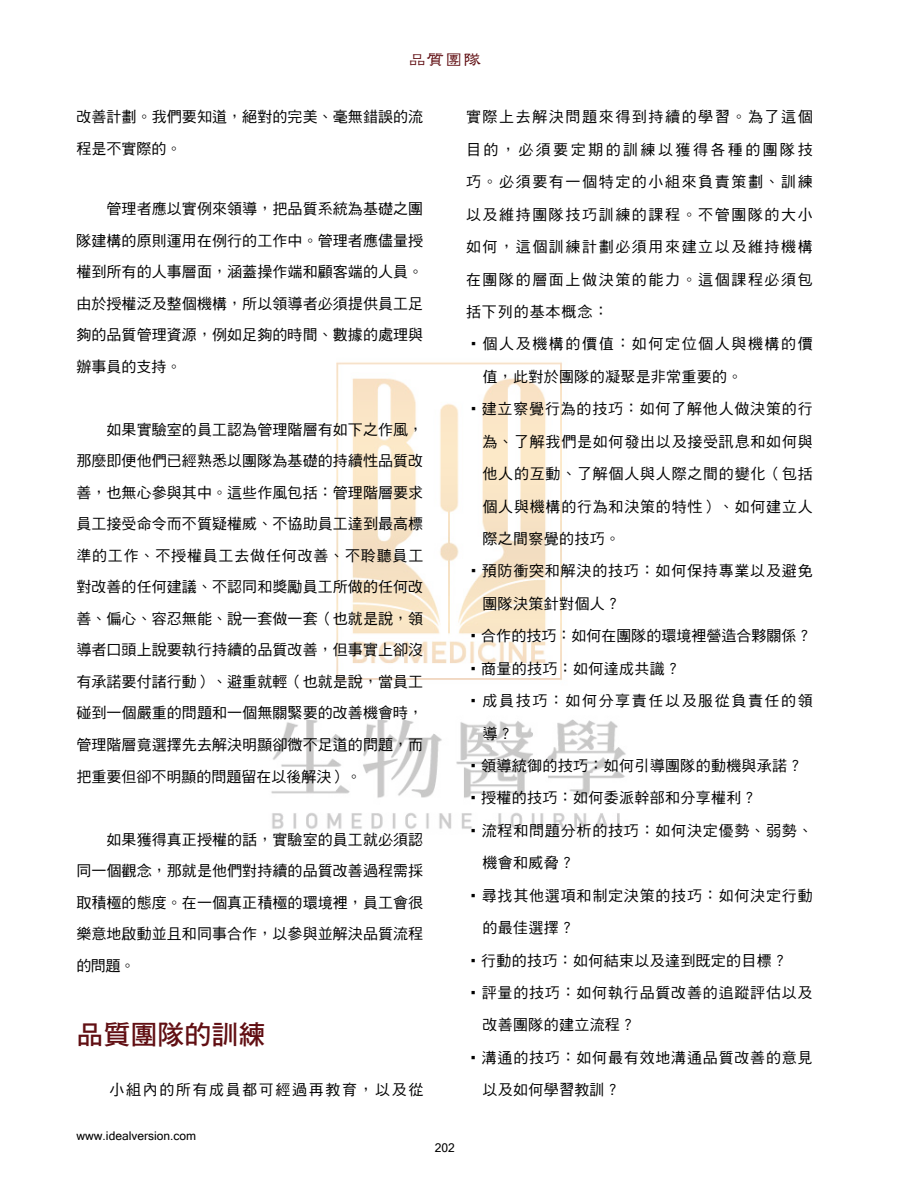
<style>
.page{position:relative;width:898px;height:1191px;background:#fff}
.page>*{position:absolute;margin:0;border:0;box-sizing:border-box;transform-origin:0 0}
.t1{font:27px "DF Hei Std W7";color:#610f13}
.t2{font:18px "DF Li Shu W5 HKP BF";color:#610f13}
.t3{font:15px/31.5px "DF Hei Std W5";letter-spacing:.02em;color:#000;text-align:justify}
.t4{font:15px/32.4px "DF Hei Std W5";letter-spacing:.05em;color:#000}
.t5{font:15px/32.4px "DF Hei Std W5";letter-spacing:.105em;color:#000}
.t6{font:15px "DF Hei Std W5";color:#000}
.t7{font:12px "Microsoft Sans Serif";color:#000}
.s1{font-family:"DF Hei Std W12"}
</style>
<div class="page">
<img style="left:271px;top:362px;width:356px;height:467px">
<p class="t2" style="left:408px;top:51px;width:75px">品質團隊</p>
<p class="t3" style="left:76px;top:101px;width:348px">改善計劃。我們要知道，絕對的完美、毫無錯誤的流程是不實際的。</p>
<p class="t3" style="left:76px;top:193px;width:348px">　　管理者應以實例來領導，把品質系統為基礎之團隊建構的原則運用在例行的工作中。管理者應儘量授權到所有的人事層面，涵蓋操作端和顧客端的人員。由於授權泛及整個機構，所以領導者必須提供員工足夠的品質管理資源，例如足夠的時間、數據的處理與辦事員的支持。</p>
<p class="t3" style="left:76px;top:413px;width:348px">　　如果實驗室的員工認為管理階層有如下之作風，那麼即便他們已經熟悉以團隊為基礎的持續性品質改善，也無心參與其中。這些作風包括：管理階層要求員工接受命令而不質疑權威、不協助員工達到最高標準的工作、不授權員工去做任何改善、不聆聽員工對改善的任何建議、不認同和獎勵員工所做的任何改善、偏心、容忍無能、說一套做一套（也就是說，領導者口頭上說要執行持續的品質改善，但事實上卻沒有承諾要付諸行動）、避重就輕（也就是說，當員工碰到一個嚴重的問題和一個無關緊要的改善機會時，管理階層竟選擇先去解決明顯卻微不足道的問題，而把重要但卻不明顯的問題留在以後解決）。</p>
<p class="t3" style="left:76px;top:823px;width:348px">　　如果獲得真正授權的話，實驗室的員工就必須認同一個觀念，那就是他們對持續的品質改善過程需採取積極的態度。在一個真正積極的環境裡，員工會很樂意地啟動並且和同事合作，以參與並解決品質流程的問題。</p>
<h1 class="t1" style="left:76px;top:1019px;width:190px">品質團隊的訓練</h1>
<p class="t5" style="left:76px;top:1073px;width:348px">　　小組內的所有成員都可經過再教育，以及從</p>
<p class="t3" style="left:466px;top:101px;width:348px;line-height:32.4px">實際上去解決問題來得到持續的學習。為了這個目的，必須要定期的訓練以獲得各種的團隊技巧。必須要有一個特定的小組來負責策劃、訓練以及維持團隊技巧訓練的課程。不管團隊的大小如何，這個訓練計劃必須用來建立以及維持機構在團隊的層面上做決策的能力。這個課程必須包括下列的基本概念：</p>
<p class="t5" style="left:482px;top:328px;width:331px;text-indent:-16px"><span class="s1">•</span>個人及機構的價值：如何定位個人與機構的價值，此對於團隊的凝聚是非常重要的。</p>
<p class="t3" style="left:482px;top:392px;width:331px;line-height:32.4px;text-indent:-16px"><span class="s1">•</span>建立察覺行為的技巧：如何了解他人做決策的行為、了解我們是如何發出以及接受訊息和如何與他人的互動、了解個人與人際之間的變化（包括個人與機構的行為和決策的特性）、如何建立人際之間察覺的技巧。</p>
<p class="t4" style="left:482px;top:554px;width:331px;text-indent:-16px"><span class="s1">•</span>預防衝突和解決的技巧：如何保持專業以及避免團隊決策針對個人？</p>
<p class="t6" style="left:466px;top:628px;width:347px"><span class="s1">•</span>合作的技巧：如何在團隊的環境裡營造合夥關係？</p>
<p class="t3" style="left:466px;top:652px;width:215px"><span class="s1">•</span>商量的技巧：如何達成共識？</p>
<p class="t5" style="left:482px;top:684px;width:331px;text-indent:-17px"><span class="s1">•</span>成員技巧：如何分享責任以及服從負責任的領導？</p>
<p class="t3" style="left:466px;top:749px;width:338px"><span class="s1">•</span>領導統御的技巧：如何引導團隊的動機與承諾？</p>
<p class="t3" style="left:466px;top:782px;width:292px"><span class="s1">•</span>授權的技巧：如何委派幹部和分享權利？</p>
<p class="t4" style="left:482px;top:814px;width:331px;text-indent:-16px"><span class="s1">•</span>流程和問題分析的技巧：如何決定優勢、弱勢、機會和威脅？</p>
<p class="t4" style="left:482px;top:879px;width:331px;text-indent:-16px"><span class="s1">•</span>尋找其他選項和制定決策的技巧：如何決定行動的最佳選擇？</p>
<p class="t3" style="left:466px;top:944px;width:323px"><span class="s1">•</span>行動的技巧：如何結束以及達到既定的目標？</p>
<p class="t4" style="left:482px;top:976px;width:331px;text-indent:-16px"><span class="s1">•</span>評量的技巧：如何執行品質改善的追蹤評估以及改善團隊的建立流程？</p>
<p class="t4" style="left:482px;top:1041px;width:331px;text-indent:-16px"><span class="s1">•</span>溝通的技巧：如何最有效地溝通品質改善的意見以及如何學習教訓？</p>
<p class="t7" style="left:77px;top:1127px;width:121px">www.idealversion.com</p>
<p class="t7" style="left:434px;top:1140px;width:22px">202</p>
</div>
